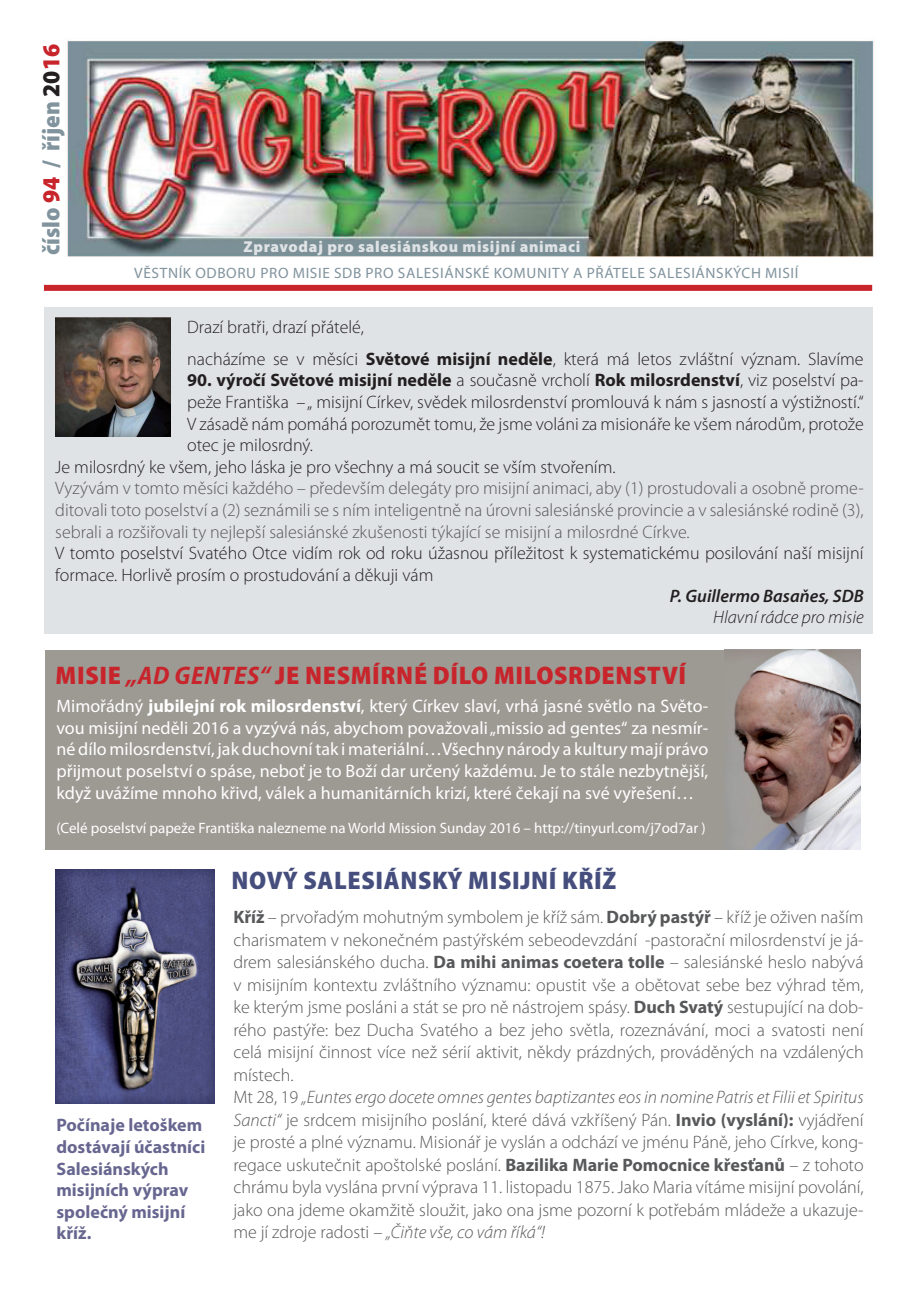
<style>
.page{position:relative;width:919px;height:1289px;background:#fff}
.page>*{position:absolute;margin:0;border:0;box-sizing:border-box;transform-origin:0 0}
.t1{font:900 semi-condensed 25.5px "Myriad Pro";letter-spacing:.025em;color:#c8242b}
.t2{font:900 semi-condensed 25.5px "Myriad Pro";letter-spacing:.025em;color:#464e7e}
.t3{font:900 semi-condensed 24.6px "Myriad Pro";color:#81939d}
.t4{font:300 18px/22.5px "Myriad Pro";color:#57585a;text-align:justify}
.t5{font:300 18px/32.1px "Myriad Pro";color:#231f20}
.t6{font:18px/21.6px "Myriad Pro";color:#fff;text-align:justify}
.t7{font:700 18px/21.6px "Myriad Pro";color:#666690}
.t8{font:700 18px "Myriad Pro";color:#231f20}
.t9{font:italic 600 18px "Myriad Pro";color:#231f20}
.t10{font:italic 300 18px "Myriad Pro";color:#231f20}
.t11{font:900 15.75px "Myriad Pro";letter-spacing:.04em;color:#e0e3e6}
.t12{font:15px "Myriad Pro";color:#fff}
.t13{font:15px "Myriad Pro";letter-spacing:.04em;color:#81939d}
.s1{color:#c8242b}
.s2{color:#231f20}
.s3{font-weight:700}
.s4{font-weight:300}
.s5{font-weight:700;font-style:italic}
.s6{font-style:italic}
</style>
<div class="page">
<div style="left:45px;top:649px;width:815px;height:200px;background:#9d9a94"></div>
<div style="left:44px;top:307px;width:828px;height:326px;background:#e0e3e6"></div>
<img style="left:67px;top:40px;width:807px;height:217px">
<img style="left:55px;top:318px;width:115px;height:119px">
<div style="left:44px;top:285px;width:828px;height:6px;background:#c8242b"></div>
<img style="left:725px;top:649px;width:135px;height:200px">
<img style="left:55px;top:870px;width:160px;height:233px">
<h2 class="t3" style="left:37px;top:255px;width:213px;rotate:-90deg">číslo <span class="s1">94</span> / říjen <span class="s2">20</span><span class="s1">16</span></h2>
<p class="t11" style="left:243px;top:238px;width:338px">Zpravodaj pro salesiánskou misijní animaci</p>
<p class="t13" style="left:134px;top:263px;width:665px">VĚSTNÍK ODBORU PRO MISIE SDB PRO SALESIÁNSKÉ KOMUNITY A PŘÁTELE SALESIÁNSKÝCH MISIÍ</p>
<p class="t5" style="left:187px;top:311px;width:678px">Drazí bratři, drazí přátelé,<br>nacházíme se v měsíci <span class="s3">Světové misijní neděle</span>, která má letos zvláštní význam. Slavíme</p>
<p class="t8" style="left:187px;top:368px;width:678px">90. výročí Světové misijní neděle <span class="s4">a současně vrcholí</span> Rok milosrdenství<span class="s4">, viz poselství pa-</span></p>
<p class="t5" style="left:187px;top:386px;width:678px">peže Františka – „ misijní Církev, svědek milosrdenství promlouvá k nám s jasností a výstižností.“</p>
<p class="t5" style="left:187px;top:408px;width:678px">V zásadě nám pomáhá porozumět tomu, že jsme voláni za misionáře ke všem národům, protože</p>
<p class="t5" style="left:187px;top:429px;width:127px">otec je milosrdný.</p>
<p class="t5" style="left:55px;top:451px;width:561px">Je milosrdný ke všem, jeho láska je pro všechny a má soucit se vším stvořením.</p>
<p class="t4" style="left:55px;top:478px;width:809px;line-height:21.6px">Vyzývám v tomto měsíci každého – především delegáty pro misijní animaci, aby (1) prostudovali a osobně prome&shy;ditovali toto poselství a (2) seznámili se s ním inteligentně na úrovni salesiánské provincie a v salesiánské rodině (3), sebrali a rozšiřovali ty nejlepší salesiánské zkušenosti týkající se misijní a milosrdné Církve.</p>
<p class="t5" style="left:55px;top:542px;width:809px;line-height:21.6px">V tomto poselství Svatého Otce vidím rok od roku úžasnou příležitost k systematickému posilování naší misijní formace. Horlivě prosím o prostudování a děkuji vám</p>
<p class="t9" style="left:670px;top:584px;width:195px">P. Guillermo Basaňes, SDB</p>
<p class="t10" style="left:713px;top:608px;width:152px">Hlavní rádce pro misie</p>
<h1 class="t1" style="left:56px;top:661px;width:632px">MISIE <span class="s5">„AD GENTES“</span> JE NESMÍRNÉ DÍLO MILOSRDENSTVÍ</h1>
<p class="t6" style="left:56px;top:695px;width:653px">Mimořádný <span class="s3">jubilejní rok milosrdenství</span>, který Církev slaví, vrhá jasné světlo na Světo&shy;vou misijní neděli 2016 a vyzývá nás, abychom považovali „missio ad gentes“ za nesmír&shy;né dílo milosrdenství, jak duchovní tak i materiální…Všechny národy a kultury mají právo přijmout poselství o spáse, neboť je to Boží dar určený každému. Je to stále nezbytnější, když uvážíme mnoho křivd, válek a humanitárních krizí, které čekají na své vyřešení…</p>
<p class="t12" style="left:56px;top:819px;width:650px">(Celé poselství papeže Františka nalezneme na World Mission Sunday 2016 – http://tinyurl.com/j7od7ar )</p>
<p class="t7" style="left:56px;top:1113px;width:150px">Počínaje letoškem dostávají účastníci<br>Salesiánských misijních výprav společný misijní kříž.</p>
<h1 class="t2" style="left:231px;top:866px;width:386px">NOVÝ SALESIÁNSKÝ MISIJNÍ KŘÍŽ</h1>
<p class="t4" style="left:233px;top:906px;width:632px;text-align:left"><span class="s3">Kříž</span> – prvořadým mohutným symbolem je kříž sám. <span class="s3">Dobrý pastýř</span> – kříž je oživen naším charismatem v nekonečném pastýřském sebeodevzdání -pastorační milosrdenství je já&shy;drem salesiánského ducha. <span class="s3">Da mihi animas coetera tolle</span> – salesiánské heslo nabývá v misijním kontextu zvláštního významu: opustit vše a obětovat sebe bez výhrad těm, ke kterým jsme posláni a stát se pro ně nástrojem spásy. <span class="s3">Duch Svatý</span> sestupující na dob&shy;rého pastýře: bez Ducha Svatého a bez jeho světla, rozeznávání, moci a svatosti není celá misijní činnost více než sérií aktivit, někdy prázdných, prováděných na vzdálených místech.<br>Mt 28, 19 <span class="s6">„Euntes ergo docete omnes gentes baptizantes eos in nomine Patris et Filii et Spiritus Sancti“</span> je srdcem misijního poslání, které dává vzkříšený Pán. <span class="s3">Invio (vyslání):</span> vyjádření je prosté a plné významu. Misionář je vyslán a odchází ve jménu Páně, jeho Církve, kong&shy;regace uskutečnit apoštolské poslání. <span class="s3">Bazilika Marie Pomocnice křesťanů</span> – z tohoto chrámu byla vyslána první výprava 11. listopadu 1875. Jako Maria vítáme misijní povolání, jako ona jdeme okamžitě sloužit, jako ona jsme pozorní k potřebám mládeže a ukazuje&shy;me jí zdroje radosti – <span class="s6">„Čiňte vše, co vám říká“!</span></p>
</div>
